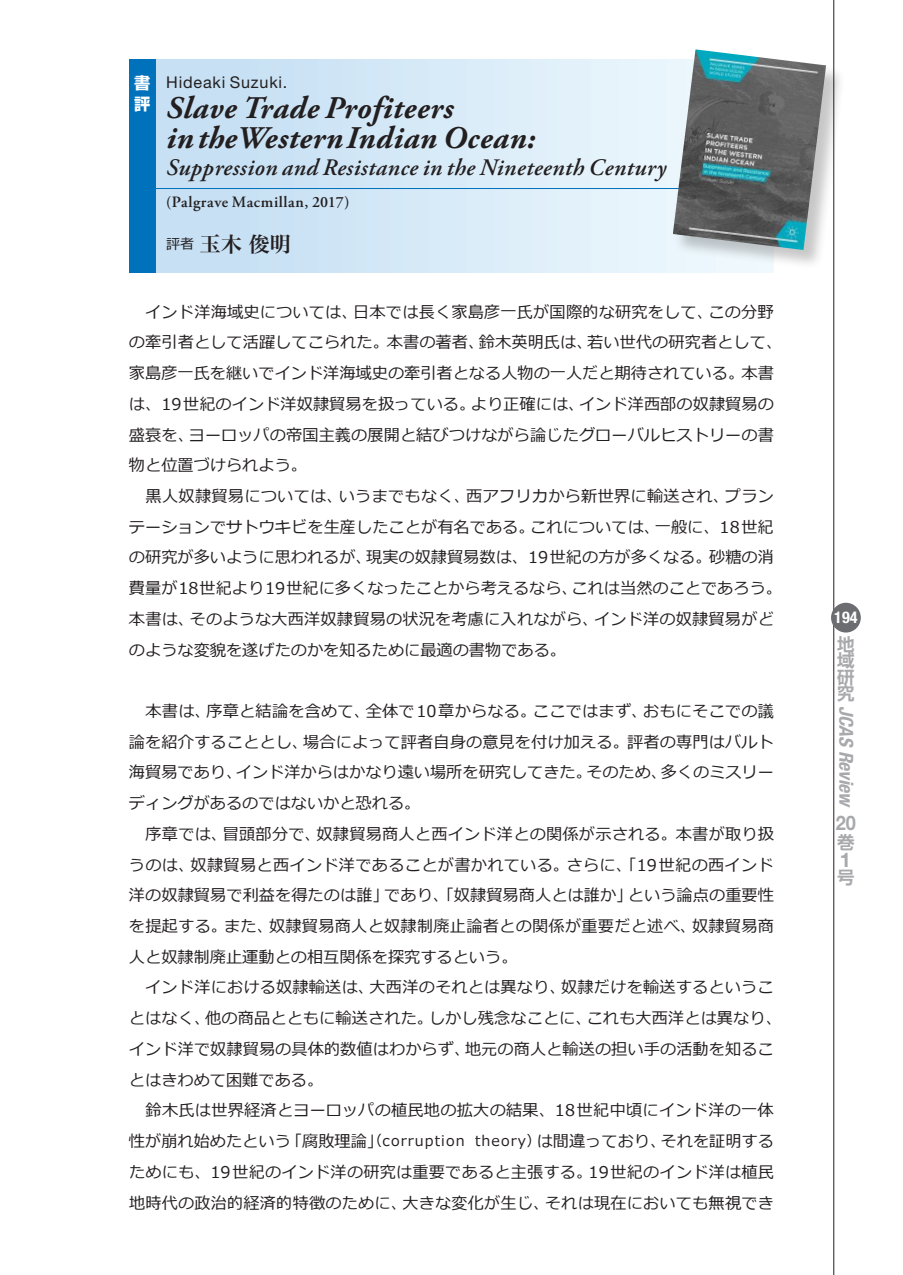
<style>
.page{position:relative;width:903px;height:1275px;background:#fff}
.page>*{position:absolute;margin:0;border:0;box-sizing:border-box;transform-origin:0 0}
.t1{font:italic 700 31.5px/29.8px "Adobe Garamond Pro";letter-spacing:.02em;color:#231f20}
.t2{font:italic 600 23.62px "Adobe Garamond Pro";letter-spacing:.02em;color:#231f20}
.t3{font:21px "Hira Min Pro W6";color:#231f20}
.t4{font:700 20.12px/36.4px "Helvetica Neue LT Std";color:#a8a9ad;scale:.9 1}
.t5{font:italic 700 condensed 19.25px "Helvetica Neue LT Std";color:#a8a9ad}
.t6{font:700 17.5px/16.6px "Shin Go Pro De";color:#a8a9ad;text-align:justify}
.t7{font:16.1px/30.8px "Meiryo";letter-spacing:.005em;color:#231f20}
.t8{font:16.1px "Helvetica Neue LT Std";letter-spacing:.05em;color:#231f20}
.t9{font:700 condensed 16.1px "Helvetica Neue LT Std";color:#fff}
.t10{font:700 16.1px/21.5px "Shin Go Pro";color:#fff}
.t11{font:600 15.75px "Adobe Garamond Pro";letter-spacing:.04em;color:#231f20}
.s1{font-family:"Meiryo";font-size:14px}
.s2{font-size:14.35px}
</style>
<div class="page">
<hr style="left:833px;top:0;width:1px;height:1275px;background:#231f20">
<div style="left:831px;top:603px;width:30px;height:29px;background:#6c6d70;border-radius:50%"></div>
<div style="left:129px;top:60px;width:645px;height:213px;background:linear-gradient(to right,#c0dcf2,#f1fafe)"></div>
<div style="left:129px;top:60px;width:27px;height:213px;background:#0072bc"></div>
<hr style="left:142px;top:188px;width:632px;height:1px;background:#0072bc">
<div style="left:673px;top:50px;width:173px;height:220px;background:#231f20;opacity:.25"></div>
<img style="left:673px;top:49px;width:153px;height:201px">
<p class="t10" style="left:134px;top:70px;width:17px">書評</p>
<p class="t8" style="left:166px;top:73px;width:123px">Hideaki Suzuki.</p>
<h1 class="t1" style="left:166px;top:94px;width:371px">Slave Trade Profiteers<br>in the Western Indian Ocean:</h1>
<h2 class="t2" style="left:166px;top:154px;width:501px">Suppression and Resistance in the Nineteenth Century</h2>
<p class="t11" style="left:166px;top:192px;width:185px">(Palgrave Macmillan, 2017)</p>
<h3 class="t3" style="left:166px;top:225px;width:126px"><span class="s1">評者</span>玉木 俊明</h3>
<p class="t7" style="left:129px;top:297px;width:655px">　インド洋海域史については、日本では長く家島彦一氏が国際的な研究をして、この分野の牽引者として活躍してこられた。本書の著者、鈴木英明氏は、若い世代の研究者として、家島彦一氏を継いでインド洋海域史の牽引者となる人物の一人だと期待されている。本書は、19世紀のインド洋奴隷貿易を扱っている。より正確には、インド洋西部の奴隷貿易の盛衰を、ヨーロッパの帝国主義の展開と結びつけながら論じたグローバルヒストリーの書物と位置づけられよう。<br>　黒人奴隷貿易については、いうまでもなく、西アフリカから新世界に輸送され、プランテーションでサトウキビを生産したことが有名である。これについては、一般に、18世紀の研究が多いように思われるが、現実の奴隷貿易数は、19世紀の方が多くなる。砂糖の消費量が18世紀より19世紀に多くなったことから考えるなら、これは当然のことであろう。本書は、そのような大西洋奴隷貿易の状況を考慮に入れながら、インド洋の奴隷貿易がどのような変貌を遂げたのかを知るために最適の書物である。</p>
<p class="t7" style="left:129px;top:697px;width:654px">　本書は、序章と結論を含めて、全体で10章からなる。ここではまず、おもにそこでの議論を紹介することとし、場合によって評者自身の意見を付け加える。評者の専門はバルト海貿易であり、インド洋からはかなり遠い場所を研究してきた。そのため、多くのミスリーディングがあるのではないかと恐れる。<br>　序章では、冒頭部分で、奴隷貿易商人と西インド洋との関係が示される。本書が取り扱うのは、奴隷貿易と西インド洋であることが書かれている。さらに、「19世紀の西インド洋の奴隷貿易で利益を得たのは誰」であり、「奴隷貿易商人とは誰か」という論点の重要性を提起する。また、奴隷貿易商人と奴隷制廃止論者との関係が重要だと述べ、奴隷貿易商人と奴隷制廃止運動との相互関係を探究するという。<br>　インド洋における奴隷輸送は、大西洋のそれとは異なり、奴隷だけを輸送するということはなく、他の商品とともに輸送された。しかし残念なことに、これも大西洋とは異なり、インド洋で奴隷貿易の具体的数値はわからず、地元の商人と輸送の担い手の活動を知ることはきわめて困難である。<br>　鈴木氏は世界経済とヨーロッパの植民地の拡大の結果、18世紀中頃にインド洋の一体性が崩れ始めたという「腐敗理論」<span class="s2">（corruption theory）</span>は間違っており、それを証明するためにも、19世紀のインド洋の研究は重要であると主張する。19世紀のインド洋は植民地時代の政治的経済的特徴のために、大きな変化が生じ、それは現在においても無視でき</p>
<p class="t9" style="left:834px;top:607px;width:25px">194</p>
<p class="t6" style="left:837px;top:634px;width:19px">地域研究</p>
<p class="t5" style="left:858px;top:706px;width:103px;rotate:90deg">JCAS Review</p>
<p class="t6" style="left:837px;top:822px;width:19px;line-height:35.5px">巻号</p>
<p class="t4" style="left:836px;top:804px;width:24px">20<br>1</p>
</div>
